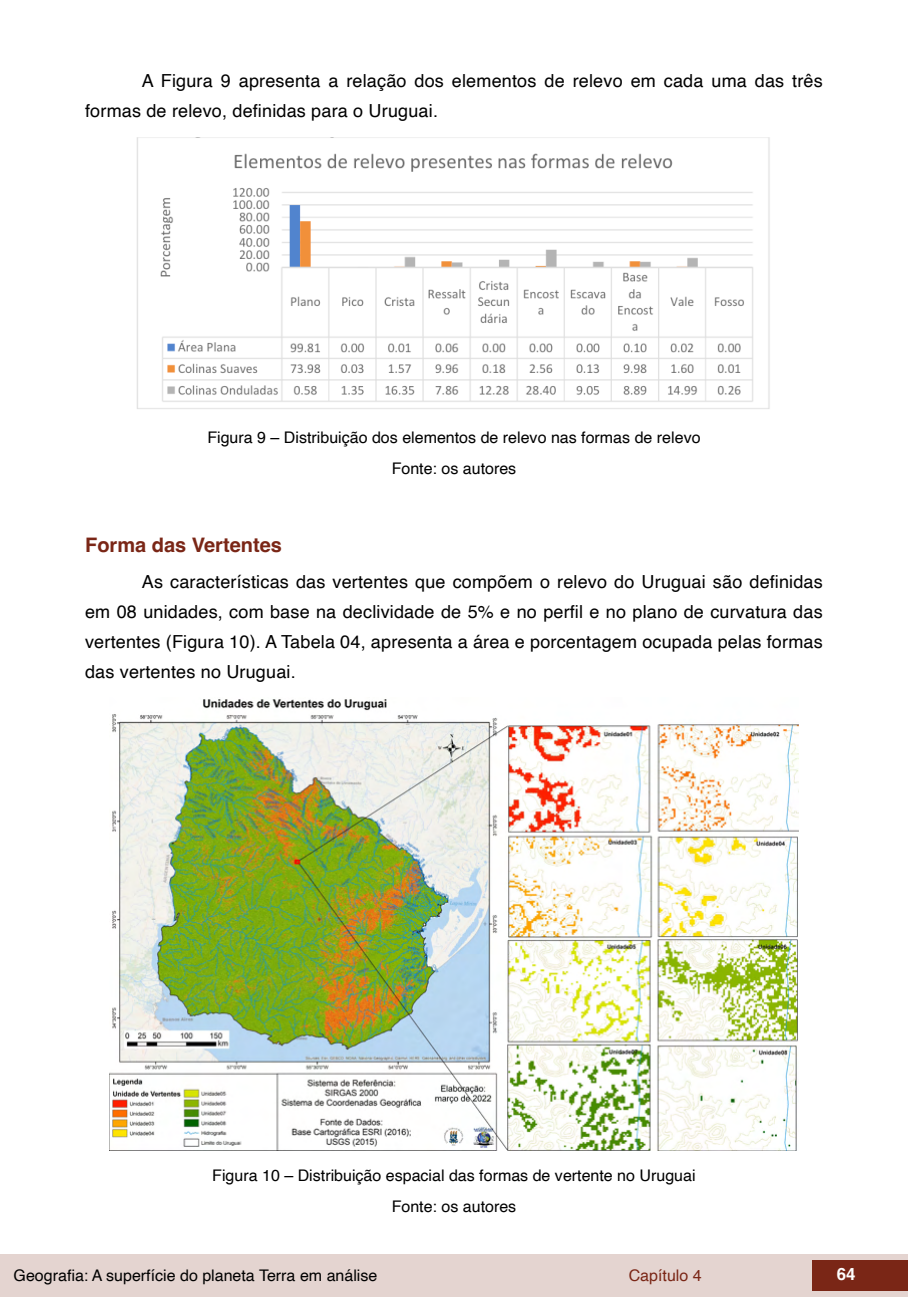
<style>
.page{position:relative;width:908px;height:1304px;background:#fff}
.page>*{position:absolute;margin:0;border:0;box-sizing:border-box;transform-origin:0 0}
.t1{font:700 20px "Helvetica";color:#7a2616}
.t2{font:18px/30px "Helvetica";letter-spacing:.01em;color:#000}
.t3{font:700 16.8px "Helvetica";color:#fff}
.t4{font:16px/30.6px "Helvetica";color:#000;text-align:center}
.t5{font:16px "Helvetica";color:#7a2616}
</style>
<div class="page">
<div style="left:0;top:1254px;width:906px;height:43px;background:#e4d4d0"></div>
<div style="left:812px;top:1261px;width:95px;height:30px;background:#7a2616"></div>
<img style="left:137px;top:137px;width:633px;height:272px">
<img style="left:110px;top:699px;width:687px;height:451px">
<p class="t2" style="left:85px;top:66px;width:738px;text-indent:57px">A Figura 9 apresenta a relação dos elementos de relevo em cada uma das três formas de relevo, definidas para o Uruguai.</p>
<p class="t4" style="left:207px;top:423px;width:494px">Figura 9 – Distribuição dos elementos de relevo nas formas de relevo<br>Fonte: os autores</p>
<p class="t1" style="left:85px;top:533px;width:198px">Forma das Vertentes</p>
<p class="t2" style="left:85px;top:567px;width:738px;text-align:justify;text-indent:57px">As características das vertentes que compõem o relevo do Uruguai são definidas em 08 unidades, com base na declividade de 5% e no perfil e no plano de curvatura das vertentes (Figura 10). A Tabela 04, apresenta a área e porcentagem ocupada pelas formas das vertentes no Uruguai.</p>
<p class="t4" style="left:212px;top:1161px;width:484px">Figura 10 – Distribuição espacial das formas de vertente no Uruguai<br>Fonte: os autores</p>
<p class="t4" style="left:14px;top:1260px;width:365px">Geografia: A superfície do planeta Terra em análise</p>
<p class="t5" style="left:628px;top:1263px;width:74px">Capítulo 4</p>
<p class="t3" style="left:836px;top:1264px;width:20px">64</p>
</div>
